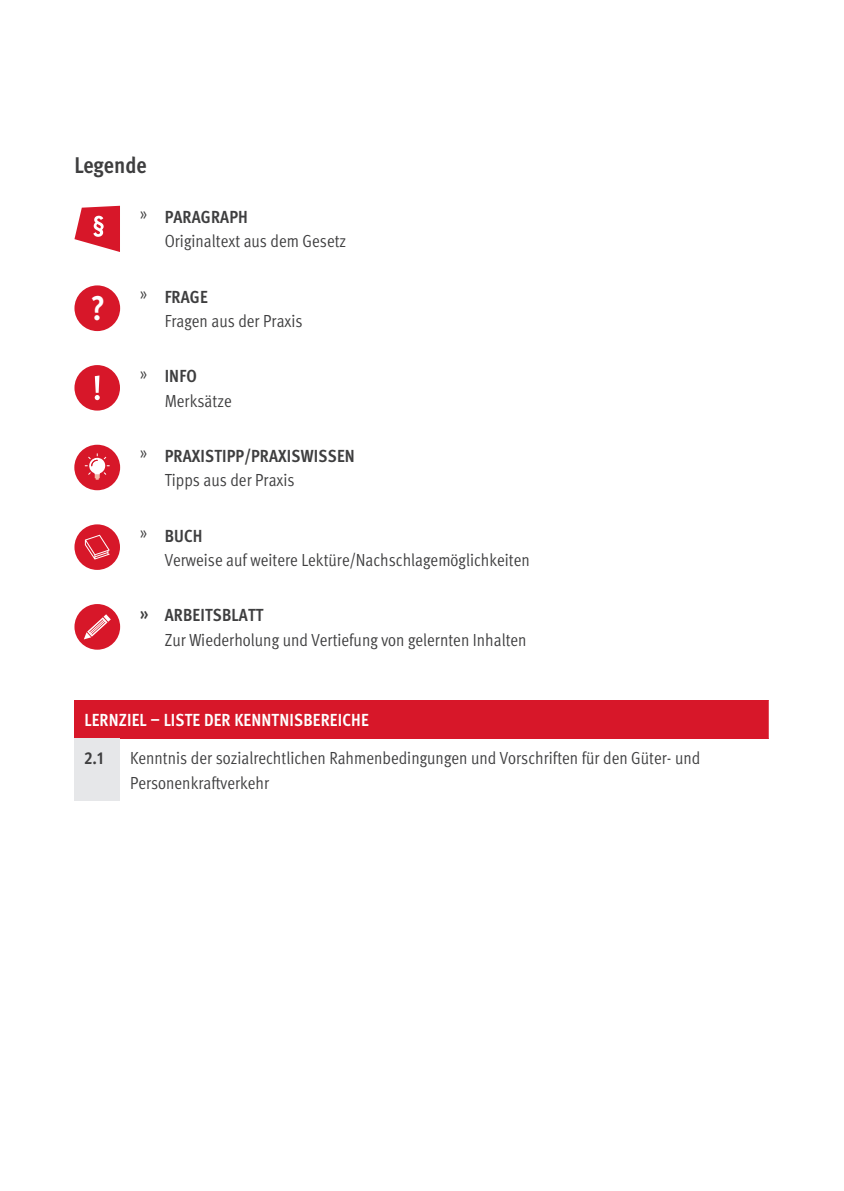
<style>
.page{position:relative;width:844px;height:1191px;background:#fff}
.page>*{position:absolute;margin:0;border:0;box-sizing:border-box;transform-origin:0 0}
.t1{font:700 condensed 34.3px "Meta Pro";color:#fff}
.t2{font:700 condensed 22.75px "Meta Pro";color:#3e3e3f}
.t3{font:condensed 17.5px/24.5px "Meta Pro";color:#3e3e3f}
.t4{font:700 condensed 17.5px/24.5px "Meta Pro";letter-spacing:.01em;color:#3e3e3f}
.t5{font:700 condensed 17.5px "Meta Pro";letter-spacing:.01em;color:#fff}
.s1{font-weight:700}
.s2{font-weight:400}
</style>
<div class="page">
<div style="left:74px;top:524px;width:46px;height:46px;background:#d71729;border-radius:50%"></div>
<svg style="left:85px;top:535px;width:25px;height:24px"></svg>
<div style="left:74px;top:365px;width:46px;height:45px;background:#d71729;border-radius:50%"></div>
<svg style="left:95px;top:375px;width:5px;height:25px"></svg>
<svg style="left:74px;top:206px;width:46px;height:46px"></svg>
<div style="left:74px;top:445px;width:46px;height:45px;background:#d71729;border-radius:50%"></div>
<svg style="left:85px;top:453px;width:25px;height:27px"></svg>
<div style="left:74px;top:285px;width:46px;height:46px;background:#d71729;border-radius:50%"></div>
<div style="left:74px;top:604px;width:46px;height:45px;background:#d71729;border-radius:50%"></div>
<svg style="left:84px;top:614px;width:27px;height:25px"></svg>
<div style="left:74px;top:700px;width:695px;height:38px;background:#d71729"></div>
<div style="left:74px;top:738px;width:46px;height:63px;background:#e6e7e9"></div>
<hr style="left:768px;top:700px;width:1px;height:38px;background:#fff">
<h2 class="t2" style="left:74px;top:148px;width:74px">Legende</h2>
<h1 class="t1" style="left:91px;top:282px;width:16px">?</h1>
<p class="t3" style="left:165px;top:203px;width:183px;text-indent:-25px">» <span class="s1">PARAGRAPH<br></span>Originaltext aus dem Gesetz</p>
<p class="t3" style="left:165px;top:283px;width:139px;text-indent:-25px">» <span class="s1">FRAGE<br></span>Fragen aus der Praxis</p>
<p class="t3" style="left:165px;top:363px;width:68px;text-indent:-25px">» <span class="s1">INFO<br></span>Merksätze</p>
<p class="t4" style="left:165px;top:442px;width:192px;text-indent:-25px"><span class="s2">»</span> PRAXISTIPP/PRAXISWISSEN<br><span class="s2">Tipps aus der Praxis</span></p>
<p class="t3" style="left:165px;top:522px;width:366px;text-indent:-25px">» <span class="s1">BUCH<br></span>Verweise auf weitere Lektüre/Nachschlagemöglichkeiten</p>
<p class="t4" style="left:140px;top:602px;width:125px">» ARBEITSBLATT</p>
<p class="t3" style="left:165px;top:626px;width:363px">Zur Wiederholung und Vertiefung von gelernten Inhalten</p>
<p class="t5" style="left:84px;top:706px;width:286px">LERNZIEL – LISTE DER KENNTNISBEREICHE</p>
<p class="t4" style="left:84px;top:745px;width:21px">2.1</p>
<p class="t3" style="left:130px;top:745px;width:571px">Kenntnis der sozialrechtlichen Rahmenbedingungen und Vorschriften für den Güter- und<br>Personenkraftverkehr</p>
</div>
